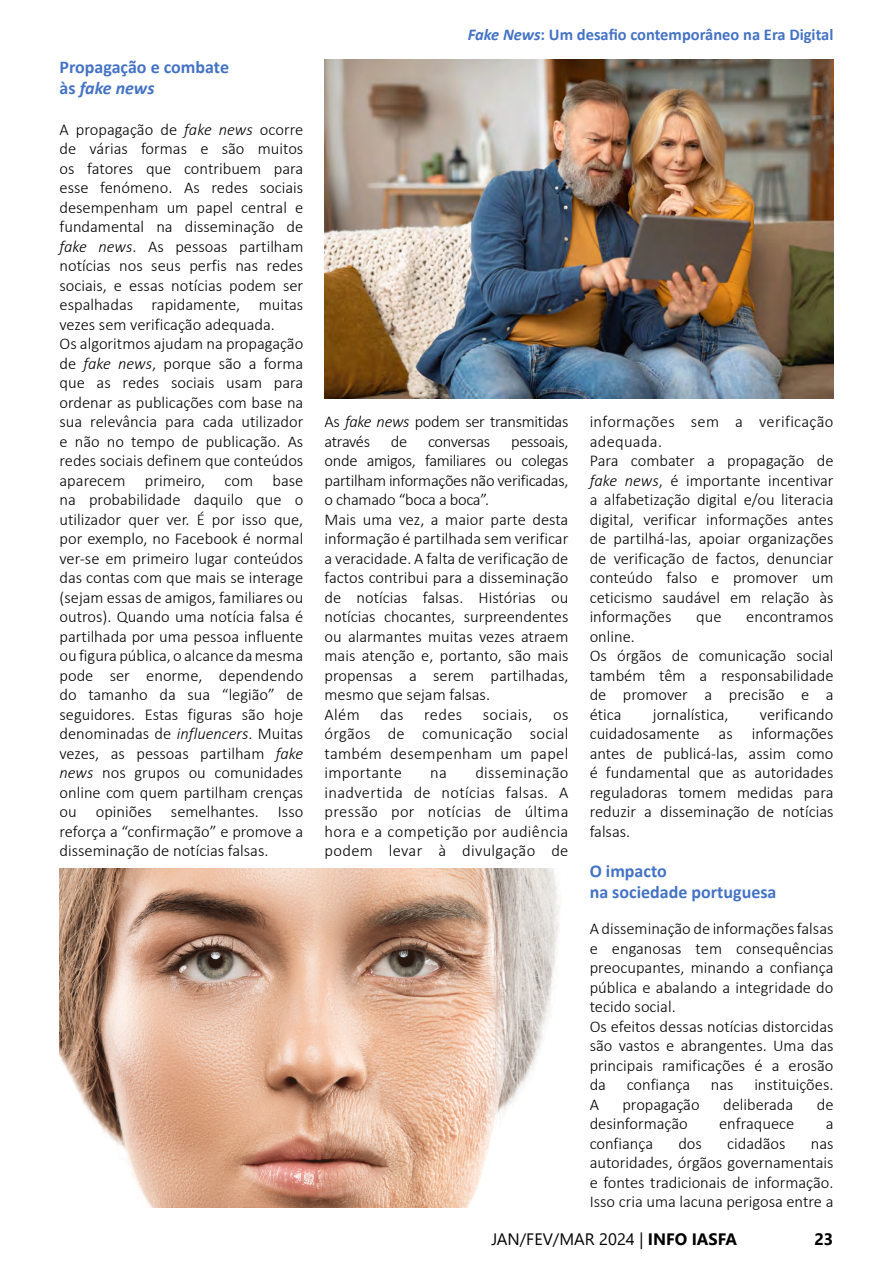
<style>
.page{position:relative;width:893px;height:1263px;background:#fff}
.page>*{position:absolute;margin:0;border:0;box-sizing:border-box;transform-origin:0 0}
.t1{font:700 18px/21px "Calibri";color:#4473c5}
.t2{font:300 16.5px/19.5px "Calibri";color:#000}
.t3{font:700 16.5px "Calibri";color:#4473c5}
.t4{font:300 16.5px/19.5px "Calibri";letter-spacing:-.02em;color:#000}
.t5{font:16.5px "Segoe UI";color:#000}
.t6{font:300 16.5px "Calibri";letter-spacing:-.025em;color:#000}
.t7{font:700 16.5px "Segoe UI";color:#000}
.s1{font-style:italic}
.s2{font-weight:700}
</style>
<div class="page">
<img style="left:60px;top:868px;width:500px;height:340px">
<img style="left:325px;top:60px;width:508px;height:339px">
<p class="t1" style="left:60px;top:56px;width:171px">Propagação e combate às <span class="s1">fake news</span></p>
<p class="t2" style="left:60px;top:119px;width:245px">A propagação de <span class="s1">fake news</span> ocorre de várias formas e são muitos os fatores que contribuem para esse fenómeno. As redes sociais desempenham um papel central e fundamental na disseminação de <span class="s1">fake news</span>. As pessoas partilham notícias nos seus perfis nas redes sociais, e essas notícias podem ser espalhadas rapidamente, muitas vezes sem verificação adequada.<br>Os algoritmos ajudam na propagação de <span class="s1">fake news</span>, porque são a forma que as redes sociais usam para ordenar as publicações com base na sua relevância para cada utilizador e não no tempo de publicação. As redes sociais definem que conteúdos aparecem primeiro, com base na probabilidade daquilo que o utilizador quer ver. É por isso que, por exemplo, no Facebook é normal ver-se em primeiro lugar conteúdos das contas com que mais se interage (sejam essas de amigos, familiares ou outros). Quando uma notícia falsa é partilhada por uma pessoa influente ou figura pública, o alcance da mesma pode ser enorme, dependendo do tamanho da sua “legião” de seguidores. Estas figuras são hoje denominadas de <span class="s1">influencers</span>. Muitas vezes, as pessoas partilham <span class="s1">fake news</span> nos grupos ou comunidades online com quem partilham crenças ou opiniões semelhantes. Isso reforça a “confirmação” e promove a disseminação de notícias falsas.</p>
<p class="t3" style="left:468px;top:23px;width:367px"><span class="s1">Fake News</span>: Um desafio contemporâneo na Era Digital</p>
<p class="t4" style="left:325px;top:412px;width:245px">As <span class="s1">fake news</span> podem ser transmitidas através</p>
<p class="t2" style="left:391px;top:431px;width:18px">de</p>
<p class="t6" style="left:428px;top:431px;width:64px">conversas</p>
<p class="t2" style="left:325px;top:431px;width:245px;text-indent:187px">pessoais, onde amigos, familiares ou colegas partilham informações não verificadas, o chamado “boca a boca”.<br>Mais uma vez, a maior parte desta informação é partilhada sem verificar a veracidade. A falta de verificação de factos contribui para a disseminação de notícias falsas. Histórias ou notícias chocantes, surpreendentes ou alarmantes muitas vezes atraem mais atenção e, portanto, são mais propensas a serem partilhadas, mesmo que sejam falsas.<br>Além das redes sociais, os órgãos de comunicação social também desempenham um papel importante</p>
<p class="t2" style="left:325px;top:763px;width:245px;text-align:justify;text-indent:151px">disseminação inadvertida de notícias falsas. A pressão por notícias de última hora e a competição por audiência podem levar à divulgação de</p>
<p class="t2" style="left:430px;top:763px;width:18px">na</p>
<p class="t2" style="left:590px;top:412px;width:245px">informações sem a verificação adequada.<br>Para combater a propagação de <span class="s1">fake news</span>, é importante incentivar a alfabetização digital e/ou literacia digital, verificar informações antes de partilhá-las, apoiar organizações de verificação de factos, denunciar conteúdo falso e promover um ceticismo saudável em relação às informações</p>
<p class="t2" style="left:696px;top:607px;width:27px">que</p>
<p class="t2" style="left:746px;top:607px;width:89px">encontramos</p>
<p class="t2" style="left:590px;top:626px;width:245px">online.<br>Os órgãos de comunicação social também têm a responsabilidade de promover a precisão e a ética</p>
<p class="t2" style="left:590px;top:704px;width:245px;text-align:justify;text-indent:170px">verificando cuidadosamente as informações antes de publicá-las, assim como é fundamental que as autoridades reguladoras tomem medidas para reduzir a disseminação de notícias falsas.</p>
<p class="t1" style="left:590px;top:860px;width:188px">O impacto<br>na sociedade portuguesa</p>
<p class="t2" style="left:590px;top:919px;width:245px">A disseminação de informações falsas e enganosas tem consequências preocupantes, minando a confiança pública e abalando a integridade do tecido social.<br>Os efeitos dessas notícias distorcidas são vastos e abrangentes. Uma das principais ramificações é a erosão da</p>
<p class="t2" style="left:653px;top:704px;width:77px">jornalística,</p>
<p class="t2" style="left:627px;top:1075px;width:65px">confiança</p>
<p class="t2" style="left:711px;top:1075px;width:24px">nas</p>
<p class="t2" style="left:754px;top:1075px;width:81px">instituições.</p>
<p class="t2" style="left:590px;top:1094px;width:11px">A</p>
<p class="t2" style="left:622px;top:1094px;width:79px">propagação</p>
<p class="t2" style="left:723px;top:1094px;width:72px">deliberada</p>
<p class="t2" style="left:817px;top:1094px;width:18px">de</p>
<p class="t2" style="left:590px;top:1114px;width:100px">desinformação</p>
<p class="t2" style="left:719px;top:1114px;width:77px">enfraquece</p>
<p class="t2" style="left:826px;top:1114px;width:9px">a</p>
<p class="t2" style="left:590px;top:1133px;width:65px">confiança</p>
<p class="t2" style="left:678px;top:1133px;width:25px">dos</p>
<p class="t2" style="left:727px;top:1133px;width:60px">cidadãos</p>
<p class="t2" style="left:590px;top:1133px;width:245px;text-align:justify;text-indent:221px">nas autoridades, órgãos governamentais e fontes tradicionais de informação.<br>Isso cria uma lacuna perigosa entre a</p>
<p class="t5" style="left:491px;top:1223px;width:247px">JAN/FEV/MAR 2024 | <span class="s2">INFO IASFA</span></p>
<p class="t7" style="left:814px;top:1223px;width:20px">23</p>
</div>
